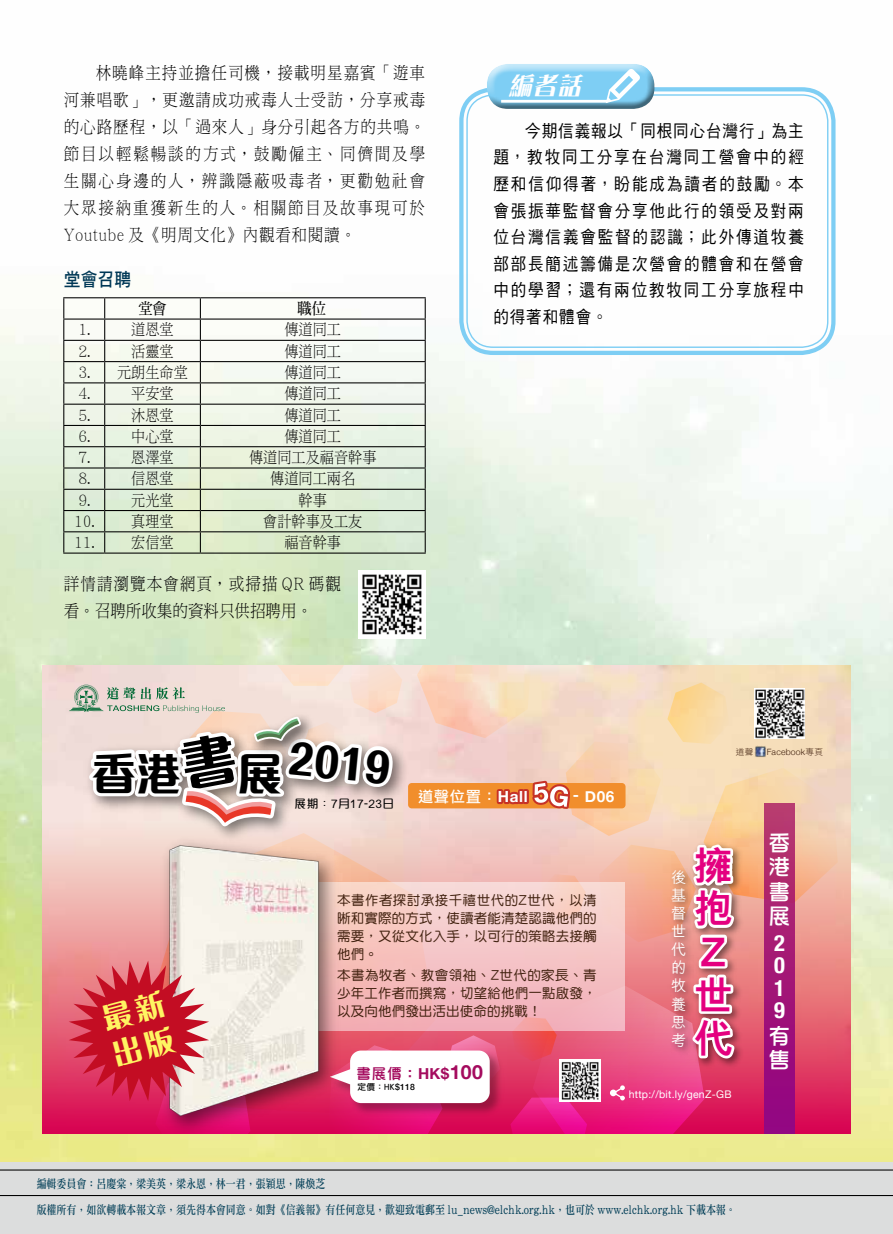
<style>
.page{position:relative;width:893px;height:1234px;background:#fff}
.page>*{position:absolute;margin:0;border:0;box-sizing:border-box;transform-origin:0 0}
.t1{font:800 44.7px "M Elle HK";color:#000}
.t2{font:800 38.85px/43.2px "M Hei HK";color:#e4007f}
.t3{font:800 30.45px/36.5px "M Ellan HK";color:#fff462}
.t4{font:italic 24px "DF Ya Song HK W9";color:#fff;scale:.95 1}
.t5{font:22.5px/24.2px "DF Hua Zong HK W5";color:#fff;text-align:justify}
.t6{font:700 condensed 22.5px/22.5px "Helvetica Neue";color:#fff}
.t7{font:18.75px "DF Hei HK W7";color:#003856;scale:.9 1}
.t8{font:17.25px/27px "DF Ming HK W3";letter-spacing:.07em;color:#000;text-align:justify;scale:.9 1}
.t9{font:17.25px/26.5px "DF Hei HK W5";letter-spacing:.115em;color:#000;text-align:justify;scale:.9 1}
.t10{font:17.25px/27px "DF Ming HK W3";letter-spacing:.035em;color:#000;scale:.9 1}
.t11{font:15.75px "DF Ming HK W3";color:#000;scale:.9 1}
.t12{font:15.75px "DF Ming HK W7";color:#000;scale:.9 1}
.t13{font:15.3px "DF Li Hei HK W5";color:#fff}
.t14{font:700 15.3px "Helvetica Neue";color:#fff}
.t15{font:15.15px "DF Hua Zong HK W5";color:#a40b5e}
.t16{font:500 15.15px/18.1px "M Hei HK";color:#fff;text-align:justify}
.t17{font:13.5px/18px "DF Yuan HK W5";letter-spacing:.015em;color:#41210f;text-align:justify}
.t18{font:12px/25.5px "DF Li Song HK W5";color:#003d56;scale:.83 1}
.t19{font:500 11.7px "M Elle HK";letter-spacing:.045em;color:#000}
.t20{font:10.5px "Helvetica Neue";letter-spacing:.025em;color:#fff}
.t21{font:300 8.7px "Helvetica Neue";letter-spacing:.025em;color:#41210f}
.t22{font:8.7px "DF Li Hei HK W5";color:#000}
.t23{font:8.7px "DF Li Hei HK W3";color:#41210f}
.s1{font-family:"Helvetica Neue";font-weight:700}
.s2{font-family:"Helvetica Neue";font-weight:700;font-size:19.5px}
.s3{font-family:"Helvetica Neue";font-weight:500}
.s4{font-family:"DF Li Hei HK W3";font-weight:400}
</style>
<div class="page">
<img style="left:1px;top:92px;width:892px;height:1069px">
<div style="left:1px;top:1161px;width:892px;height:72px;background:#dcdddd"></div>
<hr style="left:0;top:1169px;width:893px;height:1px;background:#000">
<hr style="left:0;top:1194px;width:893px;height:1px;background:#000">
<svg style="left:43px;top:819px;width:807px;height:313px;background:#e87e8c"></svg>
<hr style="left:63px;top:297px;width:42px;height:1px;background:#000">
<hr style="left:105px;top:297px;width:95px;height:1px;background:#000">
<hr style="left:200px;top:297px;width:226px;height:1px;background:#000">
<hr style="left:63px;top:318px;width:42px;height:1px;background:#000">
<hr style="left:105px;top:318px;width:95px;height:1px;background:#000">
<hr style="left:200px;top:318px;width:226px;height:1px;background:#000">
<hr style="left:63px;top:340px;width:42px;height:1px;background:#000">
<hr style="left:105px;top:340px;width:95px;height:1px;background:#000">
<hr style="left:200px;top:340px;width:226px;height:1px;background:#000">
<hr style="left:63px;top:361px;width:42px;height:1px;background:#000">
<hr style="left:105px;top:361px;width:95px;height:1px;background:#000">
<hr style="left:200px;top:361px;width:226px;height:1px;background:#000">
<hr style="left:63px;top:382px;width:42px;height:1px;background:#000">
<hr style="left:105px;top:382px;width:95px;height:1px;background:#000">
<hr style="left:200px;top:382px;width:226px;height:1px;background:#000">
<hr style="left:63px;top:403px;width:42px;height:1px;background:#000">
<hr style="left:105px;top:403px;width:95px;height:1px;background:#000">
<hr style="left:200px;top:403px;width:226px;height:1px;background:#000">
<hr style="left:63px;top:425px;width:42px;height:1px;background:#000">
<hr style="left:105px;top:425px;width:95px;height:1px;background:#000">
<hr style="left:200px;top:425px;width:226px;height:1px;background:#000">
<hr style="left:63px;top:446px;width:42px;height:1px;background:#000">
<hr style="left:105px;top:446px;width:95px;height:1px;background:#000">
<hr style="left:200px;top:446px;width:226px;height:1px;background:#000">
<hr style="left:63px;top:467px;width:42px;height:1px;background:#000">
<hr style="left:105px;top:467px;width:95px;height:1px;background:#000">
<hr style="left:200px;top:467px;width:226px;height:1px;background:#000">
<hr style="left:63px;top:488px;width:42px;height:1px;background:#000">
<hr style="left:105px;top:488px;width:95px;height:1px;background:#000">
<hr style="left:200px;top:488px;width:226px;height:1px;background:#000">
<hr style="left:63px;top:510px;width:42px;height:1px;background:#000">
<hr style="left:105px;top:510px;width:95px;height:1px;background:#000">
<hr style="left:200px;top:510px;width:226px;height:1px;background:#000">
<hr style="left:63px;top:531px;width:42px;height:1px;background:#000">
<svg style="left:63px;top:298px;width:1px;height:254px"></svg>
<hr style="left:105px;top:531px;width:95px;height:1px;background:#000">
<svg style="left:104px;top:298px;width:1px;height:254px"></svg>
<hr style="left:200px;top:531px;width:226px;height:1px;background:#000">
<svg style="left:200px;top:298px;width:1px;height:254px"></svg>
<svg style="left:425px;top:298px;width:1px;height:254px"></svg>
<hr style="left:63px;top:552px;width:42px;height:1px;background:#000">
<hr style="left:105px;top:552px;width:95px;height:1px;background:#000">
<hr style="left:200px;top:552px;width:226px;height:1px;background:#000">
<div style="left:464px;top:87px;width:367px;height:268px;background:#fff;border-radius:30px"></div>
<div style="left:459px;top:87px;width:377px;height:268px;border:4px solid #7ecef4;border-radius:32px"></div>
<div style="left:486px;top:61px;width:170px;height:38px;background:#fff;opacity:.75"></div>
<div style="left:486px;top:69px;width:170px;height:40px;background:#000;opacity:.5"></div>
<svg style="left:606px;top:69px;width:34px;height:34px"></svg>
<hr style="left:501px;top:100px;width:107px;height:3px;background:#fff">
<img style="left:358px;top:571px;width:67px;height:67px">
<img style="left:69px;top:665px;width:769px;height:468px">
<p class="t8" style="left:64px;top:59px;width:403px;text-indent:32px">林曉峰主持並擔任司機，接載明星嘉賓「遊車河兼唱歌」，更邀請成功戒毒人士受訪，分享戒毒的心路歷程，以「過來人」身分引起各方的共鳴。節目以輕鬆暢談的方式，鼓勵僱主、同儕間及學生關心身邊的人，辨識隱蔽吸毒者，更勸勉社會大眾接納重獲新生的人。相關節目及故事現可於Youtube 及《明周文化》內觀看和閱讀。</p>
<p class="t7" style="left:64px;top:269px;width:76px">堂會召聘</p>
<p class="t12" style="left:138px;top:300px;width:33px">堂會</p>
<p class="t12" style="left:298px;top:300px;width:33px">職位</p>
<p class="t11" style="left:78px;top:321px;width:14px">1.</p>
<p class="t11" style="left:131px;top:321px;width:49px">道恩堂</p>
<p class="t11" style="left:284px;top:321px;width:64px">傳道同工</p>
<p class="t11" style="left:78px;top:342px;width:14px">2.</p>
<p class="t11" style="left:131px;top:342px;width:49px">活靈堂</p>
<p class="t11" style="left:284px;top:342px;width:64px">傳道同工</p>
<p class="t11" style="left:78px;top:363px;width:123px">3. 元朗生命堂</p>
<p class="t11" style="left:284px;top:363px;width:64px">傳道同工</p>
<p class="t11" style="left:78px;top:385px;width:14px">4.</p>
<p class="t11" style="left:131px;top:385px;width:49px">平安堂</p>
<p class="t11" style="left:284px;top:385px;width:64px">傳道同工</p>
<p class="t11" style="left:78px;top:406px;width:14px">5.</p>
<p class="t11" style="left:131px;top:406px;width:49px">沐恩堂</p>
<p class="t11" style="left:284px;top:406px;width:64px">傳道同工</p>
<p class="t11" style="left:78px;top:427px;width:14px">6.</p>
<p class="t11" style="left:131px;top:427px;width:49px">中心堂</p>
<p class="t11" style="left:284px;top:427px;width:64px">傳道同工</p>
<p class="t11" style="left:78px;top:449px;width:14px">7.</p>
<p class="t11" style="left:131px;top:449px;width:49px">恩澤堂</p>
<p class="t11" style="left:249px;top:449px;width:143px">傳道同工及福音幹事</p>
<p class="t11" style="left:78px;top:470px;width:14px">8.</p>
<p class="t11" style="left:131px;top:470px;width:49px">信恩堂</p>
<p class="t11" style="left:270px;top:470px;width:96px">傳道同工兩名</p>
<p class="t11" style="left:78px;top:491px;width:14px">9.</p>
<p class="t11" style="left:131px;top:491px;width:49px">元光堂</p>
<p class="t11" style="left:299px;top:491px;width:33px">幹事</p>
<p class="t11" style="left:74px;top:512px;width:112px">10. 真理堂</p>
<p class="t11" style="left:263px;top:512px;width:112px">會計幹事及工友</p>
<p class="t11" style="left:74px;top:534px;width:112px">11. 宏信堂</p>
<p class="t11" style="left:284px;top:534px;width:65px">福音幹事</p>
<p class="t10" style="left:64px;top:569px;width:310px">詳情請瀏覽本會網頁，或掃描 QR 碼觀看。召聘所收集的資料只供招聘用。</p>
<h3 class="t4" style="left:509px;top:72px;width:83px">編者話</h3>
<p class="t9" style="left:493px;top:117px;width:346px;text-indent:32px">今期信義報以「同根同心台灣行」為主題，教牧同工分享在台灣同工營會中的經歷和信仰得著，盼能成為讀者的鼓勵。本會張振華監督會分享他此行的領受及對兩位台灣信義會監督的認識；此外傳道牧養部部長簡述籌備是次營會的體會和在營會中的學習；還有兩位教牧同工分享旅程中的得著和體會。</p>
<h1 class="t1" style="left:91px;top:751px;width:91px">香港</h1>
<h1 class="t1" style="left:238px;top:751px;width:46px">展</h1>
<h1 class="t1" style="left:291px;top:735px;width:103px;rotate:6deg">2019</h1>
<p class="t19" style="left:295px;top:797px;width:101px">展期：7月17-23日</p>
<p class="t13" style="left:418px;top:788px;width:111px">道聲位置：<span class="s1">Hall</span></p>
<p class="t14" style="left:573px;top:784px;width:43px">- D06</p>
<h3 class="t3" style="left:98px;top:1002px;width:65px;rotate:-15deg">最新出版</h3>
<p class="t17" style="left:337px;top:890px;width:261px">本書作者探討承接千禧世代的Z世代，以清晰和實際的方式，使讀者能清楚認識他們的需要，又從文化入手，以可行的策略去接觸他們。</p>
<p class="t17" style="left:337px;top:965px;width:261px">本書為牧者、教會領袖、Z世代的家長、青少年工作者而撰寫，切望給他們一點啟發，以及向他們發出活出使命的挑戰！</p>
<p class="t15" style="left:356px;top:1064px;width:129px">書展價：<span class="s1">HK$</span><span class="s2">100</span></p>
<p class="t22" style="left:358px;top:1081px;width:59px">定價：HK<span class="s3">$118</span></p>
<p class="t23" style="left:736px;top:747px;width:19px">道聲</p>
<p class="t21" style="left:767px;top:744px;width:58px">Facebook<span class="s4">專頁</span></p>
<p class="t16" style="left:671px;top:866px;width:17px">後基督世代的牧養思考</p>
<h2 class="t2" style="left:694px;top:843px;width:40px">擁抱<br>Z世代</h2>
<h3 class="t5" style="left:768px;top:830px;width:22px">香港書展</h3>
<h3 class="t6" style="left:774px;top:929px;width:12px">2<br>0<br>1<br>9</h3>
<h3 class="t5" style="left:768px;top:1022px;width:22px">有售</h3>
<p class="t20" style="left:629px;top:1086px;width:104px">http://bit.ly/genZ-GB</p>
<p class="t18" style="left:37px;top:1170px;width:844px">編輯委員會：呂慶棠，梁美英，梁永恩，林一君，張穎思，陳煥芝<br>版權所有，如欲轉載本報文章，須先得本會同意。如對《信義報》有任何意見，歡迎致電郵至 lu_news@elchk.org.hk，也可於 www.elchk.org.hk 下載本報。</p>
</div>
